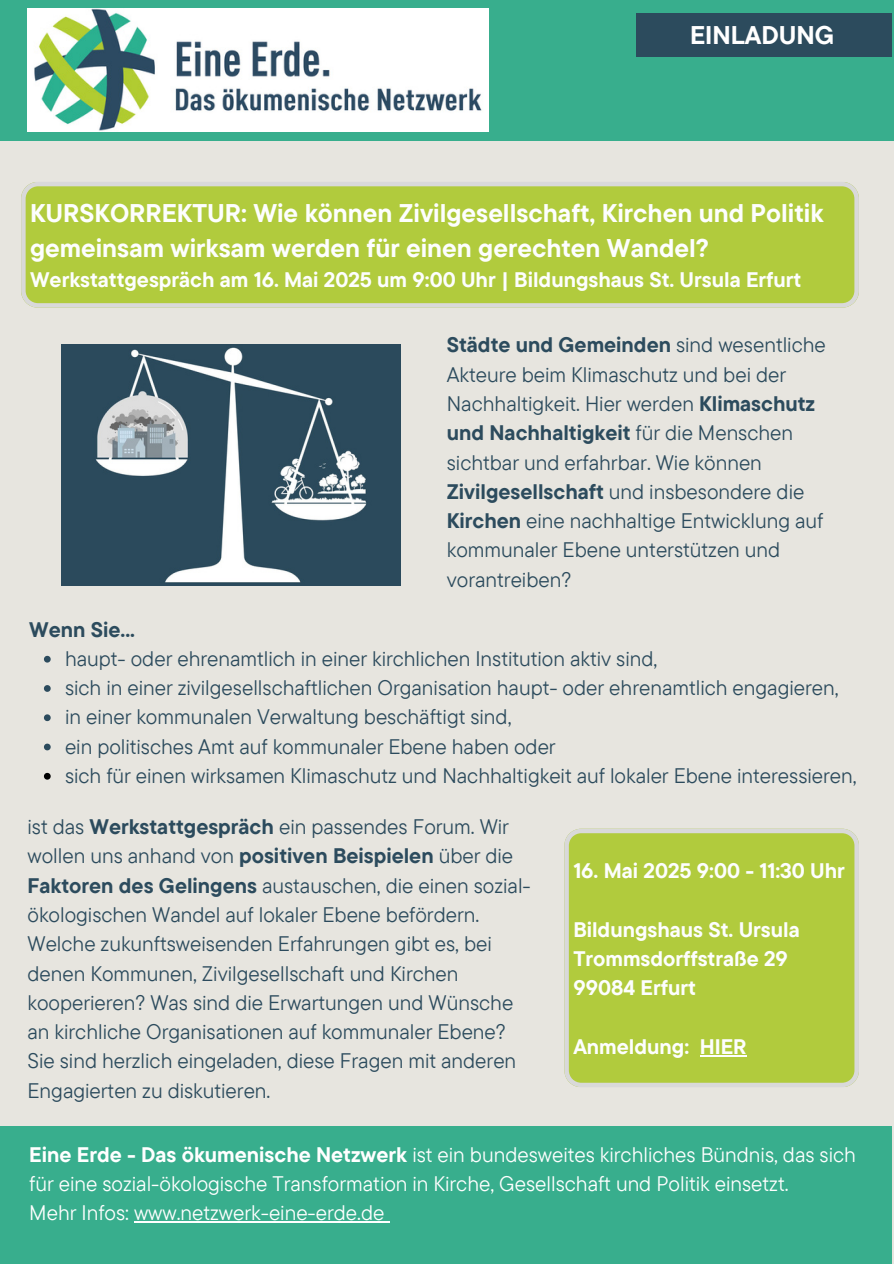
<style>
.page{position:relative;width:894px;height:1264px;background:#fff}
.page>*{position:absolute;margin:0;border:0;box-sizing:border-box;transform-origin:0 0}
.t1{font:700 25.5px/34.8px "TT Commons Pro";color:#fdfefe}
.t2{font:700 25.5px "TT Commons Pro";color:#fff}
.t3{font:21px/29.2px "TT Commons Pro";color:#2c4b5d}
.t4{font:21px/29.2px "TT Commons Pro";color:#fff}
.t5{font:700 21px/29.2px "TT Commons Pro";color:#fdfefe}
.t6{font:700 21px "TT Commons Pro";color:#2c4b5d}
.s1{font-weight:700}
</style>
<div class="page">
<div style="left:0;top:0;width:893px;height:1263px;background:#e7e5df"></div>
<div style="left:0;top:0;width:893px;height:141px;background:#38ae8d"></div>
<div style="left:0;top:1126px;width:891px;height:137px;background:#38ae8d"></div>
<div style="left:635px;top:13px;width:256px;height:44px;background:#2c4b5d"></div>
<svg style="left:564px;top:828px;width:294px;height:259px;background:#b3cb47"></svg>
<hr style="left:699px;top:1054px;width:47px;height:2px;background:#fdfefe">
<img style="left:28px;top:9px;width:460px;height:122px">
<img style="left:61px;top:344px;width:339px;height:241px">
<svg style="left:44px;top:656px;width:7px;height:6px"></svg>
<svg style="left:44px;top:685px;width:7px;height:7px"></svg>
<svg style="left:44px;top:714px;width:7px;height:7px"></svg>
<svg style="left:44px;top:743px;width:7px;height:7px"></svg>
<svg style="left:44px;top:773px;width:7px;height:6px"></svg>
<hr style="left:134px;top:1221px;width:250px;height:1px;background:#fff">
<svg style="left:21px;top:182px;width:837px;height:126px;background:#b4cc49"></svg>
<p class="t2" style="left:689px;top:19px;width:146px">EINLADUNG</p>
<p class="t1" style="left:30px;top:195px;width:794px">KURSKORREKTUR: Wie können Zivilgesellschaft, Kirchen und Politik gemeinsam wirksam werden für einen gerechten Wandel?</p>
<p class="t5" style="left:30px;top:265px;width:772px">Werkstattgespräch am 16. Mai 2025 um 9:00 Uhr | Bildungshaus St. Ursula Erfurt</p>
<h3 class="t3" style="left:446px;top:330px;width:380px"><span class="s1">Städte und Gemeinden</span> sind wesentliche Akteure beim Klimaschutz und bei der Nachhaltigkeit. Hier werden <span class="s1">Klimaschutz und Nachhaltigkeit</span> für die Menschen sichtbar und erfahrbar. Wie können <span class="s1">Zivilgesellschaft</span> und insbesondere die <span class="s1">Kirchen</span> eine nachhaltige Entwicklung auf kommunaler Ebene unterstützen und vorantreiben?</h3>
<p class="t6" style="left:29px;top:615px;width:107px">Wenn Sie...</p>
<p class="t3" style="left:65px;top:643px;width:593px">haupt- oder ehrenamtlich in einer kirchlichen Institution aktiv sind,</p>
<p class="t3" style="left:65px;top:672px;width:774px">sich in einer zivilgesellschaftlichen Organisation haupt- oder ehrenamtlich engagieren,</p>
<p class="t3" style="left:65px;top:702px;width:448px">in einer kommunalen Verwaltung beschäftigt sind,</p>
<p class="t3" style="left:65px;top:731px;width:492px">ein politisches Amt auf kommunaler Ebene haben oder</p>
<p class="t3" style="left:65px;top:760px;width:793px">sich für einen wirksamen Klimaschutz und Nachhaltigkeit auf lokaler Ebene interessieren,</p>
<h3 class="t3" style="left:28px;top:811px;width:504px">ist das <span class="s1">Werkstattgespräch</span> ein passendes Forum. Wir wollen uns anhand von <span class="s1">positiven Beispielen</span> über die <span class="s1">Faktoren des Gelingens</span> austauschen, die einen sozial&shy;ökologischen Wandel auf lokaler Ebene befördern.<br>Welche zukunftsweisenden Erfahrungen gibt es, bei denen Kommunen, Zivilgesellschaft und Kirchen kooperieren? Was sind die Erwartungen und Wünsche an kirchliche Organisationen auf kommunaler Ebene?<br>Sie sind herzlich eingeladen, diese Fragen mit anderen Engagierten zu diskutieren.</h3>
<p class="t5" style="left:573px;top:855px;width:273px">16. Mai 2025 9:00 - 11:30 Uhr</p>
<h1 class="t5" style="left:573px;top:914px;width:228px">Bildungshaus St. Ursula<br>Trommsdorffstraße 29<br>99084 Erfurt</h1>
<h2 class="t5" style="left:573px;top:1031px;width:175px">Anmeldung: HIER</h2>
<h3 class="t4" style="left:29px;top:1139px;width:828px"><span class="s1">Eine Erde - Das ökumenische Netzwerk</span> ist ein bundesweites kirchliches Bündnis, das sich für eine sozial-ökologische Transformation in Kirche, Gesellschaft und Politik einsetzt.</h3>
<h3 class="t4" style="left:29px;top:1197px;width:356px">Mehr Infos: www.netzwerk-eine-erde.de</h3>
</div>
